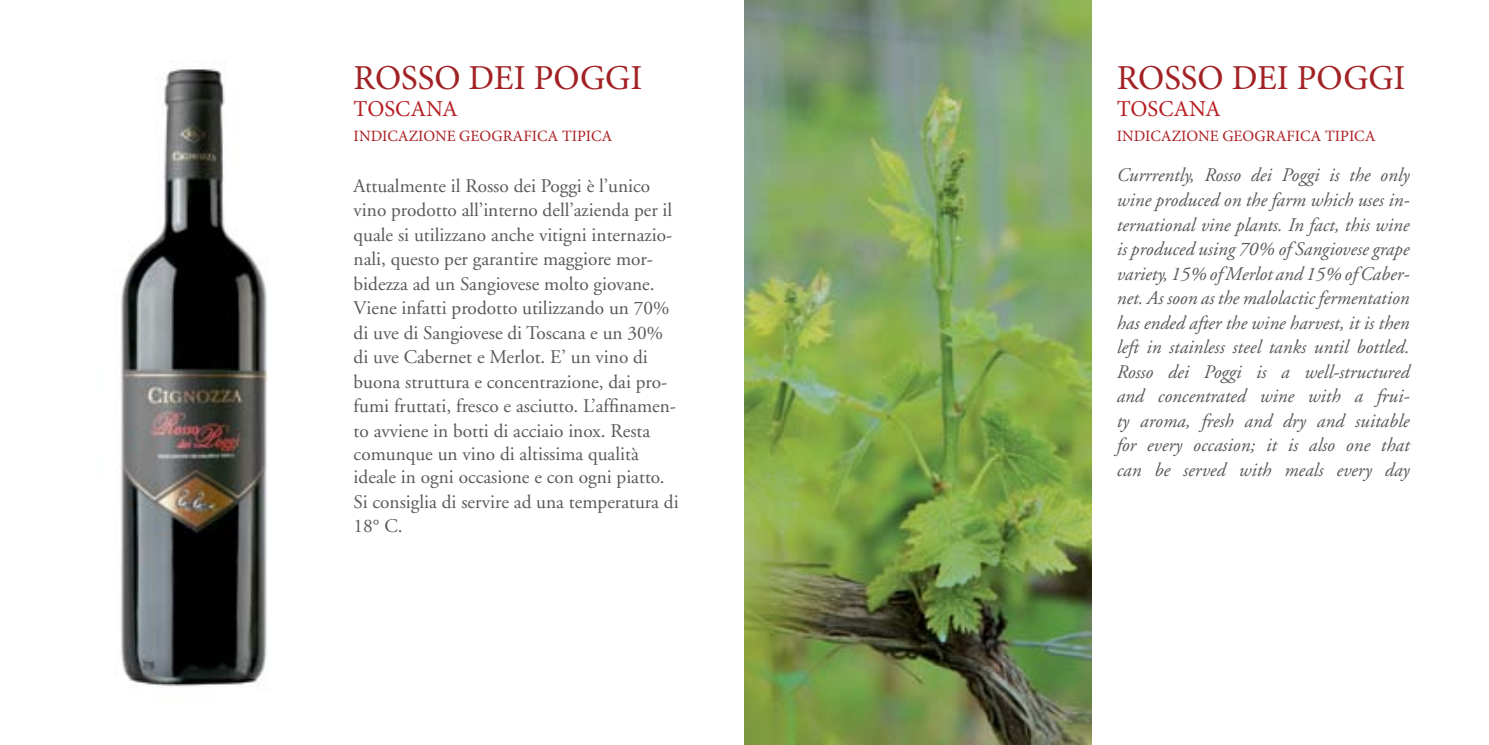
<style>
.page{position:relative;width:1489px;height:745px;background:#fff}
.page>*{position:absolute;margin:0;border:0;box-sizing:border-box;transform-origin:0 0}
.t1{font:35px "Minion Pro";color:#a22125}
.t2{font:22.75px "Minion Pro";color:#b82025}
.t3{font:19.25px/24.3px "Adobe Garamond";color:#58595b}
.t4{font:italic 19.25px/24.5px "Adobe Garamond";color:#58595b;text-align:justify}
.t5{font:15.75px "Minion Pro";color:#ab2024}
</style>
<div class="page">
<img style="left:744px;top:0;width:347px;height:744px">
<img style="left:120px;top:68px;width:148px;height:619px">
<h1 class="t1" style="left:353px;top:54px;width:290px">ROSSO DEI POGGI</h1>
<p class="t2" style="left:353px;top:93px;width:106px">TOSCANA</p>
<p class="t5" style="left:353px;top:125px;width:260px">INDICAZIONE GEOGRAFICA TIPICA</p>
<h1 class="t1" style="left:1116px;top:54px;width:290px">ROSSO DEI POGGI</h1>
<p class="t2" style="left:1116px;top:93px;width:106px">TOSCANA</p>
<p class="t5" style="left:1116px;top:125px;width:260px">INDICAZIONE GEOGRAFICA TIPICA</p>
<p class="t3" style="left:353px;top:174px;width:326px">Attualmente il Rosso dei Poggi è l’unico vino prodotto all’interno dell’azienda per il quale si utilizzano anche vitigni internazio&shy;nali, questo per garantire maggiore mor&shy;bidezza ad un Sangiovese molto giovane.<br>Viene infatti prodotto utilizzando un 70% di uve di Sangiovese di Toscana e un 30% di uve Cabernet e Merlot. E’ un vino di buona struttura e concentrazione, dai pro&shy;fumi fruttati, fresco e asciutto. L’affinamen&shy;to avviene in botti di acciaio inox. Resta comunque un vino di altissima qualità ideale in ogni occasione e con ogni piatto.<br>Si consiglia di servire ad una temperatura di 18° C.</p>
<p class="t4" style="left:1116px;top:164px;width:294px">Currrently, Rosso dei Poggi is the only wine produced on the farm which uses in&shy;ternational vine plants. In fact, this wine is produced using 70% of Sangiovese grape variety, 15% of Merlot and 15% of Caber&shy;net. As soon as the malolactic fermentation has ended after the wine harvest, it is then left in stainless steel tanks until bottled.<br>Rosso dei Poggi is a well-structured and concentrated wine with a frui&shy;ty aroma, fresh and dry and suitable for every occasion; it is also one that can be served with meals every day</p>
</div>
